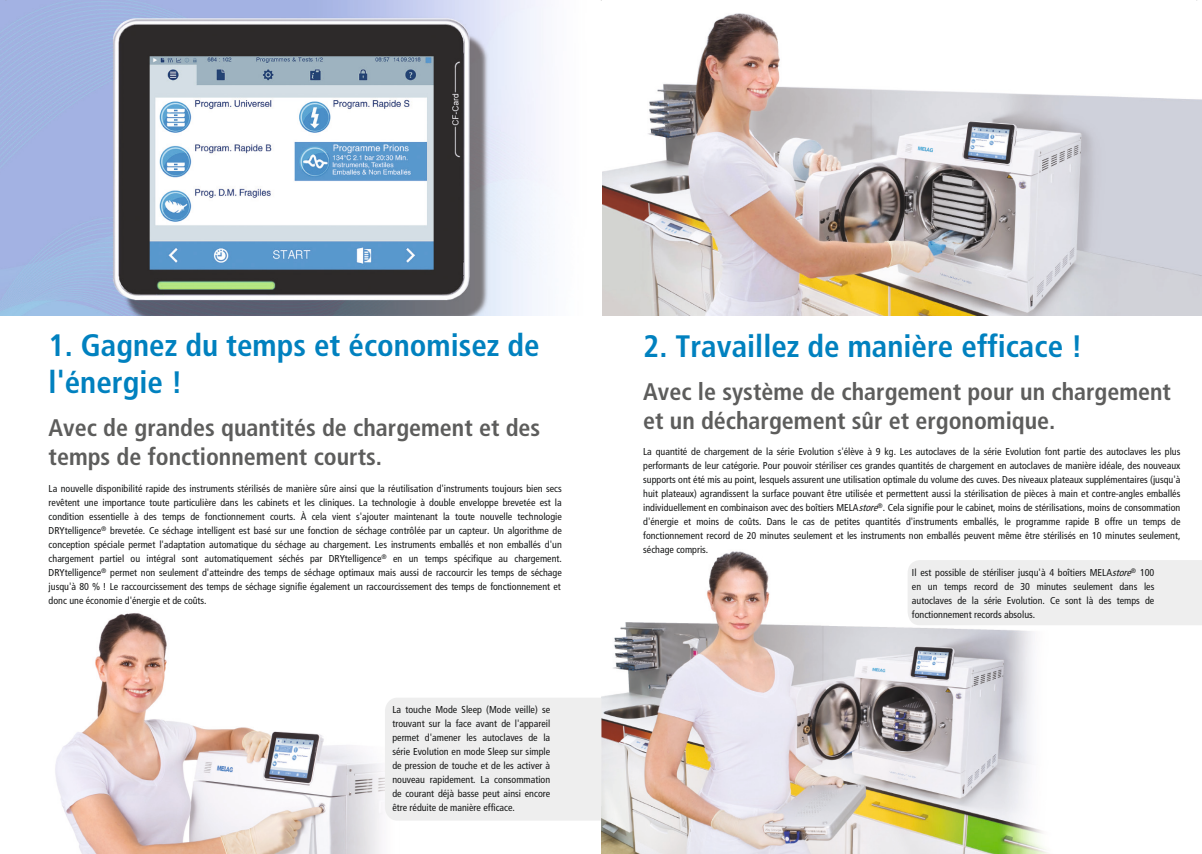
<style>
.page{position:relative;width:1202px;height:854px;background:#fff}
.page>*{position:absolute;margin:0;border:0;box-sizing:border-box;transform-origin:0 0}
.t1{font:700 condensed 31px/37.2px "Frutiger LT Pro";color:#0081bf}
.t2{font:700 condensed 24px/28.8px "Frutiger LT Pro";color:#5d5d5c}
.t3{font:condensed 10px/14px "Frutiger LT Std";color:#171818;text-align:justify}
.s1{font-style:italic}
</style>
<div class="page">
<img style="left:601px;top:551px;width:447px;height:302px">
<img style="left:602px;top:13px;width:600px;height:302px">
<img style="left:0;top:0;width:544px;height:315px">
<div style="left:908px;top:560px;width:294px;height:65px;background:#eee"></div>
<img style="left:55px;top:613px;width:345px;height:240px">
<div style="left:385px;top:697px;width:217px;height:123px;background:#eee"></div>
<svg style="left:0;top:0;width:7px;height:7px"></svg>
<svg style="left:601px;top:847px;width:7px;height:7px"></svg>
<h1 class="t1" style="left:49px;top:327px;width:493px">1. Gagnez du temps et économisez de l'énergie !</h1>
<h2 class="t2" style="left:49px;top:413px;width:493px">Avec de grandes quantités de chargement et des temps de fonctionnement courts.</h2>
<p class="t3" style="left:49px;top:481px;width:515px">La nouvelle disponibilité rapide des instruments stérilisés de manière sûre ainsi que la réutilisation d'instruments toujours bien secs revêtent une importance toute particulière dans les cabinets et les cliniques. La technologie à double enveloppe brevetée est la condition essentielle à des temps de fonctionnement courts. À cela vient s'ajouter maintenant la toute nouvelle technologie DRYtelligence<sup>®</sup> brevetée. Ce séchage intelligent est basé sur une fonction de séchage contrôlée par un capteur. Un algorithme de conception spéciale permet l'adaptation automatique du séchage au chargement. Les instruments emballés et non emballés d'un chargement partiel ou intégral sont automatiquement séchés par DRYtelligence<sup>®</sup> en un temps spécifique au chargement.<br>DRYtelligence<sup>®</sup> permet non seulement d'atteindre des temps de séchage optimaux mais aussi de raccourcir les temps de séchage jusqu'à 80 % ! Le raccourcissement des temps de séchage signifie également un raccourcissement des temps de fonctionnement et donc une économie d'énergie et de coûts.</p>
<p class="t3" style="left:392px;top:702px;width:159px">La touche Mode Sleep (Mode veille) se trouvant sur la face avant de l'appareil permet d'amener les autoclaves de la série Evolution en mode Sleep sur simple de pression de touche et de les activer à nouveau rapidement. La consommation de courant déjà basse peut ainsi encore être réduite de manière efficace.</p>
<h1 class="t1" style="left:643px;top:327px;width:441px">2. Travaillez de manière efficace !</h1>
<h2 class="t2" style="left:643px;top:377px;width:529px">Avec le système de chargement pour un chargement et un déchargement sûr et ergonomique.</h2>
<p class="t3" style="left:643px;top:444px;width:539px">La quantité de chargement de la série Evolution s'élève à 9 kg. Les autoclaves de la série Evolution font partie des autoclaves les plus performants de leur catégorie. Pour pouvoir stériliser ces grandes quantités de chargement en autoclaves de manière idéale, des nouveaux supports ont été mis au point, lesquels assurent une utilisation optimale du volume des cuves. Des niveaux plateaux supplémentaires (jusqu'à huit plateaux) agrandissent la surface pouvant être utilisée et permettent aussi la stérilisation de pièces à main et contre-angles emballés individuellement en combinaison avec des boîtiers MELA<span class="s1">store</span><sup>®</sup>. Cela signifie pour le cabinet, moins de stérilisations, moins de consommation d'énergie et moins de coûts. Dans le cas de petites quantités d'instruments emballés, le programme rapide B offre un temps de fonctionnement record de 20 minutes seulement et les instruments non emballés peuvent même être stérilisés en 10 minutes seulement, séchage compris.</p>
<p class="t3" style="left:912px;top:565px;width:244px">Il est possible de stériliser jusqu'à 4 boîtiers MELA<span class="s1">store</span><sup>®</sup> 100 en un temps record de 30 minutes seulement dans les autoclaves de la série Evolution. Ce sont là des temps de fonctionnement records absolus.</p>
</div>
